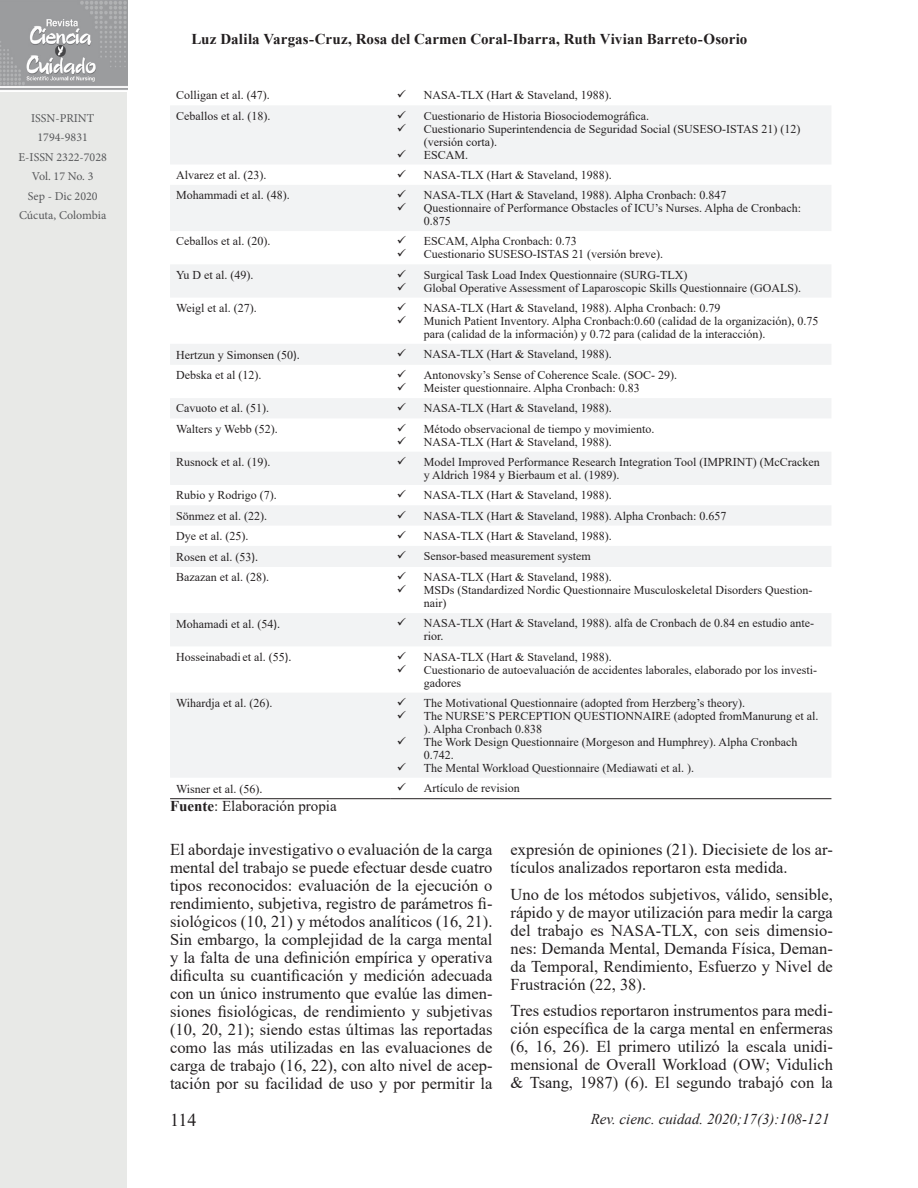
<style>
.page{position:relative;width:918px;height:1188px;background:#fff}
.page>*{position:absolute;margin:0;border:0;box-sizing:border-box;transform-origin:0 0}
.t1{font:18px "Times New Roman";color:#231f20}
.Párrafos{font:16.5px/18px "Times New Roman";color:#231f20;text-align:justify}
.Para_citar_este_arti{font:700 15px "Times New Roman";letter-spacing:.005em;color:#231f20}
.Pie_-_Abreviatura_de{font:italic 15px "Times New Roman";color:#231f20}
.t2{font:15px "Times New Roman";color:#231f20}
.t3{font:12px/12.9px "Times New Roman";color:#231f20}
.t4{font:12px "Minion Pro";color:#57585a}
.s1{font-family:"Calibri"}
.s2{font-weight:700}
</style>
<div class="page">
<div style="left:0;top:91px;width:126px;height:1097px;background:#e8e9e7"></div>
<img style="left:0;top:0;width:128px;height:90px">
<svg style="left:170px;top:185px;width:661px;height:592px;fill:#f2f3f4"></svg>
<hr style="left:170px;top:798px;width:221px;height:1px;background:#231f20">
<hr style="left:391px;top:798px;width:440px;height:1px;background:#231f20">
<div style="left:170px;top:106px;width:661px;height:58px;background:#f2f3f4"></div>
<svg style="left:406px;top:199px;width:12px;height:1px"></svg>
<svg style="left:406px;top:212px;width:12px;height:1px"></svg>
<svg style="left:406px;top:245px;width:12px;height:1px"></svg>
<svg style="left:406px;top:258px;width:12px;height:1px"></svg>
<svg style="left:406px;top:279px;width:12px;height:1px"></svg>
<svg style="left:406px;top:292px;width:12px;height:1px"></svg>
<svg style="left:406px;top:312px;width:12px;height:1px"></svg>
<svg style="left:406px;top:325px;width:12px;height:1px"></svg>
<svg style="left:406px;top:358px;width:12px;height:1px"></svg>
<svg style="left:406px;top:379px;width:12px;height:1px"></svg>
<svg style="left:406px;top:392px;width:12px;height:1px"></svg>
<svg style="left:406px;top:412px;width:12px;height:1px"></svg>
<svg style="left:406px;top:433px;width:12px;height:1px"></svg>
<svg style="left:406px;top:446px;width:12px;height:1px"></svg>
<svg style="left:406px;top:466px;width:12px;height:1px"></svg>
<svg style="left:406px;top:499px;width:12px;height:1px"></svg>
<svg style="left:406px;top:520px;width:12px;height:1px"></svg>
<svg style="left:406px;top:540px;width:12px;height:1px"></svg>
<svg style="left:406px;top:560px;width:12px;height:1px"></svg>
<svg style="left:406px;top:581px;width:12px;height:1px"></svg>
<svg style="left:406px;top:594px;width:12px;height:1px"></svg>
<svg style="left:406px;top:627px;width:12px;height:1px"></svg>
<svg style="left:406px;top:661px;width:12px;height:1px"></svg>
<svg style="left:406px;top:674px;width:12px;height:1px"></svg>
<svg style="left:406px;top:707px;width:12px;height:1px"></svg>
<svg style="left:406px;top:720px;width:12px;height:1px"></svg>
<svg style="left:406px;top:746px;width:12px;height:1px"></svg>
<svg style="left:406px;top:772px;width:12px;height:1px"></svg>
<p class="t4" style="left:31px;top:110px;width:65px">ISSN-PRINT</p>
<p class="t4" style="left:38px;top:129px;width:52px">1794-9831</p>
<p class="t4" style="left:19px;top:149px;width:90px">E-ISSN 2322-7028</p>
<p class="t4" style="left:32px;top:168px;width:63px">Vol. 17 No. 3</p>
<p class="t4" style="left:28px;top:188px;width:71px">Sep - Dic 2020</p>
<p class="t4" style="left:19px;top:207px;width:89px">Cúcuta, Colombia</p>
<p class="Para_citar_este_arti" style="left:191px;top:28px;width:558px">Luz Dalila Vargas-Cruz, Rosa del Carmen Coral-Ibarra, Ruth Vivian Barreto-Osorio</p>
<p class="t3" style="left:176px;top:89px;width:95px">Colligan et al. (47).</p>
<p class="t3" style="left:397px;top:89px;width:216px">✓ NASA-TLX (Hart &amp; Staveland, 1988).</p>
<p class="t3" style="left:176px;top:109px;width:96px">Ceballos et al. (18).</p>
<p class="t3" style="left:397px;top:109px;width:254px">✓ Cuestionario de Historia Biosociodemográfica.</p>
<p class="t3" style="left:424px;top:122px;width:378px;text-indent:-27px">✓ Cuestionario Superintendencia de Seguridad Social (SUSESO-ISTAS 21) (12) (versión corta).</p>
<p class="t3" style="left:397px;top:148px;width:73px">✓ ESCAM.</p>
<p class="t3" style="left:176px;top:168px;width:92px">Alvarez et al. (23).</p>
<p class="t3" style="left:397px;top:168px;width:216px">✓ NASA-TLX (Hart &amp; Staveland, 1988).</p>
<p class="t3" style="left:176px;top:188px;width:115px">Mohammadi et al. (48).</p>
<p class="t3" style="left:397px;top:188px;width:331px">✓ NASA-TLX (Hart &amp; Staveland, 1988). Alpha Cronbach: 0.847</p>
<p class="t3" style="left:424px;top:201px;width:379px;text-indent:-27px">✓ Questionnaire of Performance Obstacles of ICU’s Nurses. Alpha de Cronbach:<br>0.875</p>
<p class="t3" style="left:176px;top:235px;width:96px">Ceballos et al. (20).</p>
<p class="t3" style="left:397px;top:235px;width:182px">✓ ESCAM, Alpha Cronbach: 0.73</p>
<p class="t3" style="left:397px;top:247px;width:268px">✓ Cuestionario SUSESO-ISTAS 21 (versión breve).</p>
<p class="t3" style="left:176px;top:268px;width:79px">Yu D et al. (49).</p>
<p class="t3" style="left:397px;top:268px;width:292px">✓ Surgical Task Load Index Questionnaire (SURG-TLX)</p>
<p class="t3" style="left:397px;top:281px;width:406px">✓ Global Operative Assessment of Laparoscopic Skills Questionnaire (GOALS).</p>
<p class="t3" style="left:176px;top:301px;width:82px">Weigl et al. (27).</p>
<p class="t3" style="left:397px;top:301px;width:325px">✓ NASA-TLX (Hart &amp; Staveland, 1988). Alpha Cronbach: 0.79</p>
<p class="t3" style="left:424px;top:314px;width:396px;text-indent:-27px">✓ Munich Patient Inventory. Alpha Cronbach:0.60 (calidad de la organización), 0.75 para (calidad de la información) y 0.72 para (calidad de la interacción).</p>
<p class="t3" style="left:176px;top:348px;width:125px">Hertzun y Simonsen (50<span class="s1">).</span></p>
<p class="t3" style="left:397px;top:347px;width:216px">✓ NASA-TLX (Hart &amp; Staveland, 1988).</p>
<p class="t3" style="left:176px;top:368px;width:87px">Debska et al (12).</p>
<p class="t3" style="left:397px;top:368px;width:282px">✓ Antonovsky’s Sense of Coherence Scale. (SOC- 29).</p>
<p class="t3" style="left:397px;top:381px;width:244px">✓ Meister questionnaire. Alpha Cronbach: 0.83</p>
<p class="t3" style="left:176px;top:402px;width:94px">Cavuoto et al. (51).</p>
<p class="t3" style="left:397px;top:402px;width:216px">✓ NASA-TLX (Hart &amp; Staveland, 1988).</p>
<p class="t3" style="left:176px;top:422px;width:103px">Walters y Webb (52).</p>
<p class="t3" style="left:397px;top:422px;width:259px">✓ Método observacional de tiempo y movimiento.</p>
<p class="t3" style="left:397px;top:435px;width:216px">✓ NASA-TLX (Hart &amp; Staveland, 1988).</p>
<p class="t3" style="left:176px;top:455px;width:96px">Rusnock et al. (19).</p>
<p class="t3" style="left:424px;top:455px;width:397px;text-indent:-27px">✓ Model Improved Performance Research Integration Tool (IMPRINT) (McCracken y Aldrich 1984 y Bierbaum et al. (1989).</p>
<p class="t3" style="left:176px;top:488px;width:102px">Rubio y Rodrigo (7).</p>
<p class="t3" style="left:397px;top:488px;width:216px">✓ NASA-TLX (Hart &amp; Staveland, 1988).</p>
<p class="t3" style="left:176px;top:509px;width:92px">Sönmez et al. (22).</p>
<p class="t3" style="left:397px;top:509px;width:331px">✓ NASA-TLX (Hart &amp; Staveland, 1988). Alpha Cronbach: 0.657</p>
<p class="t3" style="left:176px;top:529px;width:74px">Dye et al. (25).</p>
<p class="t3" style="left:397px;top:529px;width:216px">✓ NASA-TLX (Hart &amp; Staveland, 1988).</p>
<p class="t3" style="left:176px;top:550px;width:83px">Rosen et al. (53<span class="s1">).</span></p>
<p class="t3" style="left:397px;top:549px;width:196px">✓ Sensor-based measurement system</p>
<p class="t3" style="left:176px;top:570px;width:94px">Bazazan et al. (28).</p>
<p class="t3" style="left:397px;top:570px;width:216px">✓ NASA-TLX (Hart &amp; Staveland, 1988).</p>
<p class="t3" style="left:424px;top:583px;width:390px;text-indent:-27px">✓ MSDs (Standardized Nordic Questionnaire Musculoskeletal Disorders Question&shy;nair)</p>
<p class="t3" style="left:176px;top:617px;width:105px">Mohamadi et al. (54<span class="s1">).</span></p>
<p class="t3" style="left:424px;top:617px;width:392px;text-indent:-27px">✓ NASA-TLX (Hart &amp; Staveland, 1988). alfa de Cronbach de 0.84 en estudio ante&shy;rior.</p>
<p class="t3" style="left:176px;top:651px;width:117px">Hosseinabadi et al. (55<span class="s1">).</span></p>
<p class="t3" style="left:397px;top:650px;width:216px">✓ NASA-TLX (Hart &amp; Staveland, 1988).</p>
<p class="t3" style="left:424px;top:663px;width:395px;text-indent:-27px">✓ Cuestionario de autoevaluación de accidentes laborales, elaborado por los investi&shy;gadores</p>
<p class="t3" style="left:176px;top:696px;width:98px">Wihardja et al. (26).</p>
<p class="t3" style="left:397px;top:696px;width:350px">✓ The Motivational Questionnaire (adopted from Herzberg’s theory).</p>
<p class="t3" style="left:424px;top:709px;width:396px;text-indent:-27px">✓ The NURSE’S PERCEPTION QUESTIONNAIRE (adopted fromManurung et al. ). Alpha Cronbach 0.838</p>
<p class="t3" style="left:424px;top:735px;width:375px;text-indent:-27px">✓ The Work Design Questionnaire (Morgeson and Humphrey). Alpha Cronbach<br>0.742.</p>
<p class="t3" style="left:397px;top:761px;width:299px">✓ The Mental Workload Questionnaire (Mediawati et al. ).</p>
<p class="t3" style="left:176px;top:782px;width:88px">Wisner et al. (56)<span class="s1">.</span></p>
<p class="t3" style="left:397px;top:781px;width:124px">✓ Artículo de revision</p>
<p class="t2" style="left:170px;top:795px;width:168px"><span class="s2">Fuente</span>: Elaboración propia</p>
<p class="Párrafos" style="left:170px;top:840px;width:324px">El abordaje investigativo o evaluación de la carga mental del trabajo se puede efectuar desde cuatro tipos reconocidos: evaluación de la ejecución o rendimiento, subjetiva, registro de parámetros fi&shy;siológicos (10, 21) y métodos analíticos (16, 21).<br>Sin embargo, la complejidad de la carga mental y la falta de una definición empírica y operativa dificulta su cuantificación y medición adecuada con un único instrumento que evalúe las dimen&shy;siones fisiológicas, de rendimiento y subjetivas (10, 20, 21); siendo estas últimas las reportadas como las más utilizadas en las evaluaciones de carga de trabajo (16, 22), con alto nivel de acep&shy;tación por su facilidad de uso y por permitir la</p>
<p class="Párrafos" style="left:511px;top:840px;width:324px">expresión de opiniones (21). Diecisiete de los ar&shy;tículos analizados reportaron esta medida.</p>
<p class="Párrafos" style="left:511px;top:884px;width:324px">Uno de los métodos subjetivos, válido, sensible, rápido y de mayor utilización para medir la carga del trabajo es NASA-TLX, con seis dimensio&shy;nes: Demanda Mental, Demanda Física, Deman&shy;da Temporal, Rendimiento, Esfuerzo y Nivel de Frustración (22, 38).</p>
<p class="Párrafos" style="left:511px;top:1001px;width:324px">Tres estudios reportaron instrumentos para medi&shy;ción específica de la carga mental en enfermeras (6, 16, 26). El primero utilizó la escala unidi&shy;mensional de Overall Workload (OW; Vidulich &amp; Tsang, 1987) (6). El segundo trabajó con la</p>
<p class="t1" style="left:170px;top:1108px;width:28px">114</p>
<p class="Pie_-_Abreviatura_de" style="left:591px;top:1109px;width:240px">Rev. cienc. cuidad. 2020;17(3):108-121</p>
</div>
